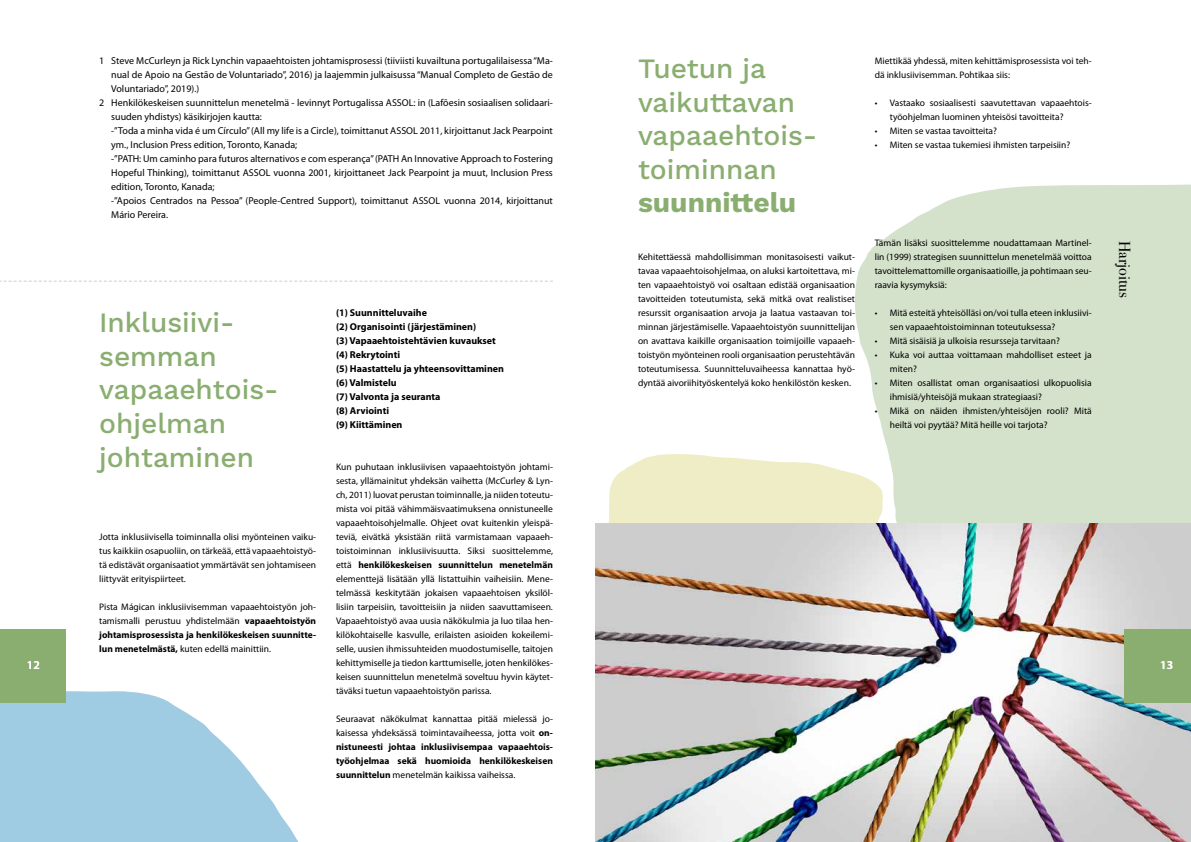
<style>
.page{position:relative;width:1191px;height:842px;background:#fff}
.page>*{position:absolute;margin:0;border:0;box-sizing:border-box;transform-origin:0 0}
.t1{font:500 28px/33.6px "Work Sans";color:#8aae70}
.t2{font:700 28px "Work Sans";color:#8aae70}
.t3{font:16px "Bodoni Svty Two OSITCTT";color:#000}
.t4{font:600 12px "Myriad Pro";color:#fff}
.t5{font:10px "Myriad Pro";color:#000}
.t6{font:700 10px/14px "Myriad Pro";color:#000}
.t7{font:9.5px/14px "Myriad Pro";color:#000;text-align:justify}
.s1{font-weight:700}
</style>
<div class="page">
<svg style="left:609px;top:454px;width:244px;height:69px;background:#f0eecb"></svg>
<svg style="left:0;top:683px;width:299px;height:159px;fill:#9fcbe3"></svg>
<svg style="left:853px;top:184px;width:338px;height:339px;background:#d7e3cf"></svg>
<svg style="left:0;top:281px;width:553px;height:1px"></svg>
<img style="left:595px;top:523px;width:596px;height:319px">
<div style="left:0;top:629px;width:65px;height:74px;background:#8aae70"></div>
<div style="left:1124px;top:629px;width:67px;height:74px;background:#8aae70"></div>
<p class="t5" style="left:99px;top:55px;width:455px">1 Steve McCurleyn ja Rick Lynchin vapaaehtoisten johtamisprosessi (tiiviisti kuvailtuna portugalilaisessa “Ma-</p>
<p class="t5" style="left:111px;top:69px;width:443px">nual de Apoio na Gestão de Voluntariado”, 2016) ja laajemmin julkaisussa “Manual Completo de Gestão de</p>
<p class="t5" style="left:111px;top:83px;width:89px">Voluntariado”, 2019).)</p>
<p class="t5" style="left:99px;top:97px;width:455px">2 Henkilökeskeisen suunnittelun menetelmä - levinnyt Portugalissa ASSOL: in (Lafõesin sosiaalisen solidaari-</p>
<p class="t5" style="left:111px;top:111px;width:152px">suuden yhdistys) käsikirjojen kautta:</p>
<p class="t5" style="left:111px;top:125px;width:443px">-”Toda a minha vida é um Círculo” (All my life is a Circle), toimittanut ASSOL 2011, kirjoittanut Jack Pearpoint</p>
<p class="t5" style="left:111px;top:139px;width:187px">ym., Inclusion Press edition, Toronto, Kanada;</p>
<p class="t5" style="left:111px;top:153px;width:443px">-”PATH: Um caminho para futuros alternativos e com esperança” (PATH An Innovative Approach to Fostering</p>
<p class="t5" style="left:111px;top:167px;width:443px">Hopeful Thinking), toimittanut ASSOL vuonna 2001, kirjoittaneet Jack Pearpoint ja muut, Inclusion Press</p>
<p class="t5" style="left:111px;top:181px;width:105px">edition, Toronto, Kanada;</p>
<p class="t5" style="left:111px;top:195px;width:443px">-”Apoios Centrados na Pessoa” (People-Centred Support), toimittanut ASSOL vuonna 2014, kirjoittanut</p>
<p class="t5" style="left:111px;top:209px;width:58px">Mário Pereira.</p>
<h1 class="t1" style="left:638px;top:53px;width:181px">Tuetun ja vaikuttavan vapaaehtois&shy;toiminnan</h1>
<h1 class="t2" style="left:638px;top:187px;width:160px">suunnittelu</h1>
<p class="t7" style="left:874px;top:54px;width:218px">Miettikää yhdessä, miten kehittämisprosessista voi teh&shy;dä inklusiivisemman. Pohtikaa siis:</p>
<p class="t7" style="left:889px;top:96px;width:203px;text-indent:-15px">• Vastaako sosiaalisesti saavutettavan vapaaehtois&shy;työohjelman luominen yhteisösi tavoitteita?</p>
<p class="t7" style="left:874px;top:124px;width:124px">• Miten se vastaa tavoitteita?</p>
<p class="t7" style="left:874px;top:138px;width:197px">• Miten se vastaa tukemiesi ihmisten tarpeisiin?</p>
<p class="t7" style="left:874px;top:236px;width:218px">Tämän lisäksi suosittelemme noudattamaan Martinel&shy;lin (1999) strategisen suunnittelun menetelmää voittoa tavoittelemattomille organisaatioille, ja pohtimaan seu&shy;raavia kysymyksiä:</p>
<p class="t7" style="left:889px;top:306px;width:203px;text-indent:-15px">• Mitä esteitä yhteisölläsi on/voi tulla eteen inklusiivi&shy;sen vapaaehtoistoiminnan toteutuksessa?</p>
<p class="t7" style="left:874px;top:334px;width:187px">• Mitä sisäisiä ja ulkoisia resursseja tarvitaan?</p>
<p class="t7" style="left:889px;top:348px;width:203px;text-indent:-15px">• Kuka voi auttaa voittamaan mahdolliset esteet ja miten?</p>
<p class="t7" style="left:889px;top:376px;width:203px;text-indent:-15px">• Miten osallistat oman organisaatiosi ulkopuolisia ihmisiä/yhteisöjä mukaan strategiaasi?</p>
<p class="t7" style="left:889px;top:404px;width:203px;text-indent:-15px">• Mikä on näiden ihmisten/yhteisöjen rooli? Mitä heiltä voi pyytää? Mitä heille voi tarjota?</p>
<h2 class="t3" style="left:1134px;top:241px;width:58px;rotate:90deg">Harjoitus</h2>
<p class="t7" style="left:638px;top:250px;width:218px">Kehitettäessä mahdollisimman monitasoisesti vaikut&shy;tavaa vapaaehtoisohjelmaa, on aluksi kartoitettava, mi&shy;ten vapaaehtoistyö voi osaltaan edistää organisaation tavoitteiden toteutumista, sekä mitkä ovat realistiset resurssit organisaation arvoja ja laatua vastaavan toi&shy;minnan järjestämiselle. Vapaaehtoistyön suunnittelijan on avattava kaikille organisaation toimijoille vapaaeh&shy;toistyön myönteinen rooli organisaation perustehtävän toteutumisessa. Suunnitteluvaiheessa kannattaa hyö&shy;dyntää aivoriihityöskentelyä koko henkilöstön kesken.</p>
<p class="t6" style="left:336px;top:306px;width:169px">(1) Suunnitteluvaihe<br>(2) Organisointi (järjestäminen)<br>(3) Vapaaehtoistehtävien kuvaukset (4) Rekrytointi<br>(5) Haastattelu ja yhteensovittaminen (6) Valmistelu<br>(7) Valvonta ja seuranta<br>(8) Arviointi<br>(9) Kiittäminen</p>
<p class="t7" style="left:336px;top:460px;width:218px">Kun puhutaan inklusiivisen vapaaehtoistyön johtami&shy;sesta, yllämainitut yhdeksän vaihetta (McCurley &amp; Lyn&shy;ch, 2011) luovat perustan toiminnalle, ja niiden toteutu&shy;mista voi pitää vähimmäisvaatimuksena onnistuneelle vapaaehtoisohjelmalle. Ohjeet ovat kuitenkin yleispä&shy;teviä, eivätkä yksistään riitä varmistamaan vapaaeh&shy;toistoiminnan inklusiivisuutta. Siksi suosittelemme, että <span class="s1">henkilökeskeisen suunnittelun menetelmän </span>elementtejä lisätään yllä listattuihin vaiheisiin. Mene&shy;telmässä keskitytään jokaisen vapaaehtoisen yksilöl&shy;lisiin tarpeisiin, tavoitteisiin ja niiden saavuttamiseen.<br>Vapaaehtoistyö avaa uusia näkökulmia ja luo tilaa hen&shy;kilökohtaiselle kasvulle, erilaisten asioiden kokeilemi&shy;selle, uusien ihmissuhteiden muodostumiselle, taitojen kehittymiselle ja tiedon karttumiselle, joten henkilökes&shy;keisen suunnittelun menetelmä soveltuu hyvin käytet&shy;täväksi tuetun vapaaehtoistyön parissa.</p>
<p class="t7" style="left:336px;top:712px;width:218px">Seuraavat näkökulmat kannattaa pitää mielessä jo&shy;kaisessa yhdeksässä toimintavaiheessa, jotta voit <span class="s1">on&shy;nistuneesti johtaa inklusiivisempaa vapaaehtois&shy;työohjelmaa sekä huomioida henkilökeskeisen suunnittelun</span> menetelmän kaikissa vaiheissa.</p>
<h1 class="t1" style="left:99px;top:307px;width:181px">Inklusiivi&shy;semman vapaaehtois&shy;ohjelman johtaminen</h1>
<p class="t7" style="left:99px;top:530px;width:218px">Jotta inklusiivisella toiminnalla olisi myönteinen vaiku&shy;tus kaikkiin osapuoliin, on tärkeää, että vapaaehtoistyö&shy;tä edistävät organisaatiot ymmärtävät sen johtamiseen liittyvät erityispiirteet.</p>
<p class="t7" style="left:99px;top:600px;width:218px">Pista Mágican inklusiivisemman vapaaehtoistyön joh&shy;tamismalli perustuu yhdistelmään <span class="s1">vapaaehtoistyön johtamisprosessista ja henkilökeskeisen suunnitte&shy;lun menetelmästä,</span> kuten edellä mainittiin.</p>
<p class="t4" style="left:27px;top:658px;width:14px">12</p>
<p class="t4" style="left:1160px;top:658px;width:14px">13</p>
</div>
